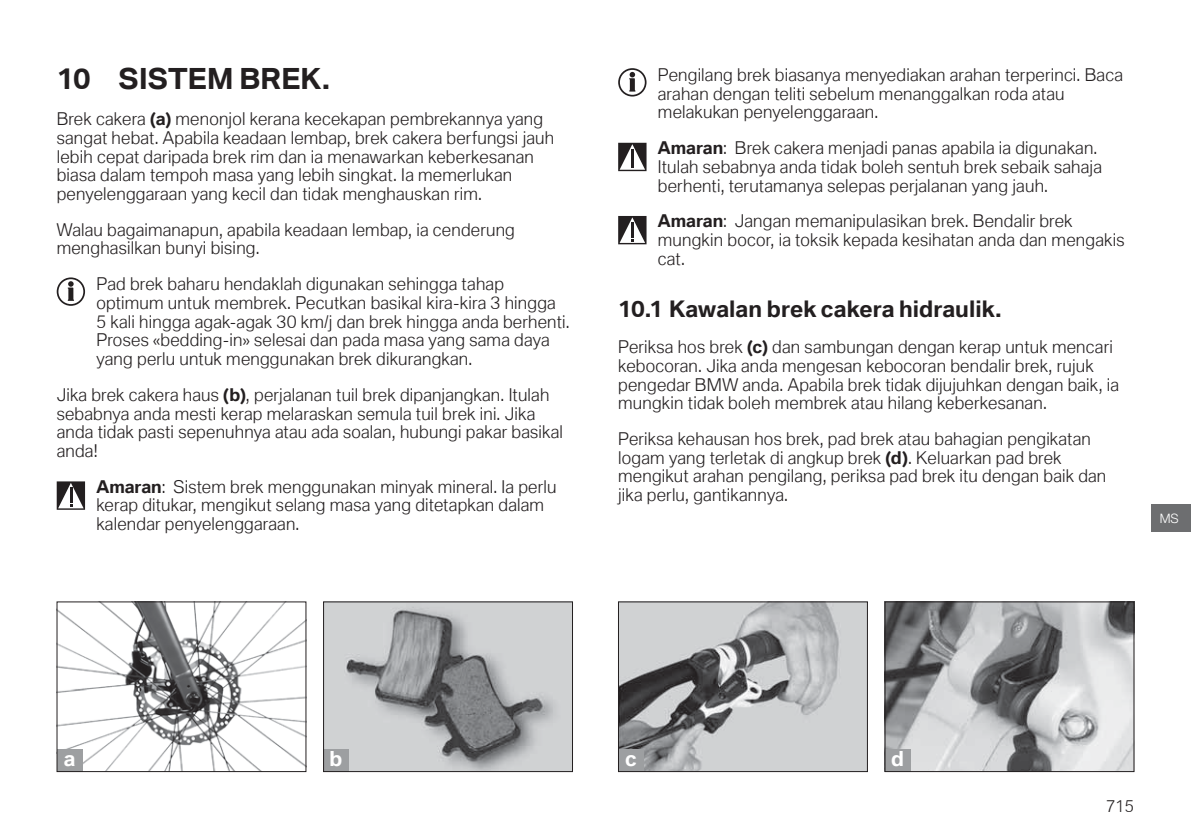
<style>
.page{position:relative;width:1191px;height:840px;background:#fff}
.page>*{position:absolute;margin:0;border:0;box-sizing:border-box;transform-origin:0 0}
.t1{font:300 28px "BMW Type";letter-spacing:.005em;color:#231f20}
.t2{font:300 22px "BMW Type";letter-spacing:.005em;color:#231f20}
.t3{font:300 20px "BMW Type";color:#fff}
.t4{font:300 17px/18.8px "BMW Type";letter-spacing:.015em;color:#231f20}
.t5{font:300 16px "BMW Type";color:#231f20}
.t6{font:300 13px "Helvetica Neue LT Pro";color:#fff}
.s1{font-style:inherit}
</style>
<div class="page">
<img style="left:59px;top:603px;width:245px;height:166px">
<img style="left:325px;top:603px;width:246px;height:166px">
<img style="left:886px;top:603px;width:246px;height:166px">
<img style="left:620px;top:603px;width:245px;height:166px">
<div style="left:57px;top:748px;width:25px;height:23px;background:#9d9fa1"></div>
<div style="left:323px;top:748px;width:26px;height:23px;background:#9d9fa1"></div>
<div style="left:323px;top:601px;width:250px;height:170px;border:1px solid #231f20"></div>
<div style="left:618px;top:748px;width:25px;height:23px;background:#9d9fa1"></div>
<div style="left:885px;top:748px;width:25px;height:23px;background:#9d9fa1"></div>
<div style="left:884px;top:601px;width:250px;height:170px;border:1px solid #231f20"></div>
<div style="left:1151px;top:504px;width:40px;height:27px;background:#6d6e70"></div>
<svg style="left:57px;top:277px;width:28px;height:28px"></svg>
<svg style="left:57px;top:481px;width:28px;height:28px"></svg>
<svg style="left:618px;top:68px;width:28px;height:28px"></svg>
<svg style="left:618px;top:143px;width:28px;height:28px"></svg>
<svg style="left:618px;top:216px;width:28px;height:28px"></svg>
<h1 class="t1" style="left:57px;top:63px;width:275px">10 SISTEM BREK.</h1>
<p class="t4" style="left:57px;top:109px;width:499px">Brek cakera <span class="s1">(a)</span> menonjol kerana kecekapan pembrekannya yang sangat hebat. Apabila keadaan lembap, brek cakera berfungsi jauh lebih cepat daripada brek rim dan ia menawarkan keberkesanan biasa dalam tempoh masa yang lebih singkat. Ia memerlukan penyelenggaraan yang kecil dan tidak menghauskan rim.</p>
<p class="t4" style="left:57px;top:220px;width:460px">Walau bagaimanapun, apabila keadaan lembap, ia cenderung menghasilkan bunyi bising.</p>
<p class="t4" style="left:96px;top:274px;width:475px">Pad brek baharu hendaklah digunakan sehingga tahap optimum untuk membrek. Pecutkan basikal kira-kira 3 hingga 5 kali hingga agak-agak 30 km/j dan brek hingga anda berhenti.<br>Proses «bedding-in» selesai dan pada masa yang sama daya yang perlu untuk menggunakan brek dikurangkan.</p>
<p class="t4" style="left:57px;top:385px;width:508px">Jika brek cakera haus <span class="s1">(b)</span>, perjalanan tuil brek dipanjangkan. Itulah sebabnya anda mesti kerap melaraskan semula tuil brek ini. Jika anda tidak pasti sepenuhnya atau ada soalan, hubungi pakar basikal anda!</p>
<p class="t4" style="left:96px;top:477px;width:461px"><span class="s1">Amaran</span>: Sistem brek menggunakan minyak mineral. Ia perlu kerap ditukar, mengikut selang masa yang ditetapkan dalam kalendar penyelenggaraan.</p>
<p class="t4" style="left:658px;top:65px;width:466px">Pengilang brek biasanya menyediakan arahan terperinci. Baca arahan dengan teliti sebelum menanggalkan roda atau melakukan penyelenggaraan.</p>
<p class="t4" style="left:658px;top:138px;width:445px"><span class="s1">Amaran</span>: Brek cakera menjadi panas apabila ia digunakan.<br>Itulah sebabnya anda tidak boleh sentuh brek sebaik sahaja berhenti, terutamanya selepas perjalanan yang jauh.</p>
<p class="t4" style="left:658px;top:211px;width:468px"><span class="s1">Amaran</span>: Jangan memanipulasikan brek. Bendalir brek mungkin bocor, ia toksik kepada kesihatan anda dan mengakis cat.</p>
<p class="t2" style="left:618px;top:296px;width:385px">10.1 Kawalan brek cakera hidraulik.</p>
<p class="t4" style="left:618px;top:337px;width:502px">Periksa hos brek <span class="s1">(c)</span> dan sambungan dengan kerap untuk mencari kebocoran. Jika anda mengesan kebocoran bendalir brek, rujuk pengedar BMW anda. Apabila brek tidak dijujuhkan dengan baik, ia mungkin tidak boleh membrek atau hilang keberkesanan.</p>
<p class="t4" style="left:618px;top:429px;width:489px">Periksa kehausan hos brek, pad brek atau bahagian pengikatan logam yang terletak di angkup brek <span class="s1">(d)</span>. Keluarkan pad brek mengikut arahan pengilang, periksa pad brek itu dengan baik dan jika perlu, gantikannya.</p>
<p class="t6" style="left:1159px;top:510px;width:21px">MS</p>
<p class="t3" style="left:64px;top:746px;width:13px">a</p>
<p class="t3" style="left:329px;top:746px;width:14px">b</p>
<p class="t3" style="left:625px;top:746px;width:13px">c</p>
<p class="t3" style="left:891px;top:746px;width:14px">d</p>
<p class="t5" style="left:1106px;top:796px;width:29px">715</p>
</div>
